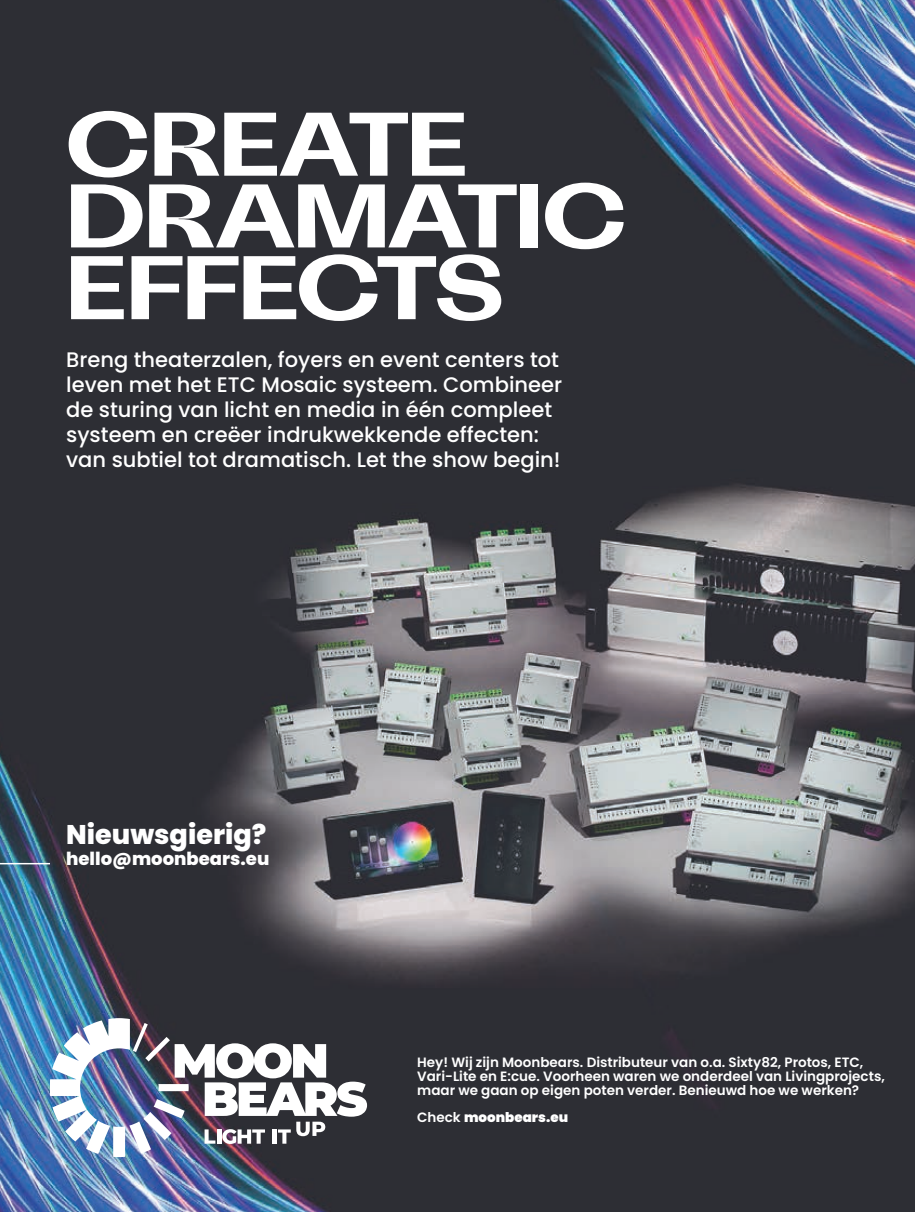
<style>
.page{position:relative;width:915px;height:1212px;background:#fff}
.page>*{position:absolute;margin:0;border:0;box-sizing:border-box;transform-origin:0 0}
.t1{font:700 90px/71.7px "Attila Sans Sharp Trial";letter-spacing:-.025em;color:#fff}
.t2{font:800 27px "Poppins";color:#fff}
.t3{font:500 21px/25.2px "Poppins";color:#fff}
.t4{font:800 18px "Poppins";color:#fff}
.t5{font:600 13.5px/13.6px "Poppins";color:#fff}
.t6{font:900 13.5px "Poppins";color:#fff}
.s1{font-weight:600}
</style>
<div class="page">
<img style="left:0;top:0;width:914px;height:1212px">
<hr style="left:0;top:863px;width:50px;height:1px;background:#fff">
<img style="left:51px;top:1018px;width:316px;height:139px">
<h1 class="t1" style="left:66px;top:116px;width:561px">CREATE<br>DRAMATIC<br>EFFECTS</h1>
<p class="t3" style="left:66px;top:347px;width:497px">Breng theaterzalen, foyers en event centers tot leven met het ETC Mosaic systeem. Combineer de sturing van licht en media in één compleet systeem en creëer indrukwekkende effecten: van subtiel tot dramatisch. Let the show begin!</p>
<p class="t2" style="left:66px;top:819px;width:201px">Nieuwsgierig?</p>
<p class="t4" style="left:66px;top:849px;width:204px">hello@moonbears.eu</p>
<p class="t5" style="left:417px;top:1056px;width:469px">Hey! Wij zijn Moonbears. Distributeur van o.a. Sixty82, Protos, ETC,<br>Vari-Lite en E:cue. Voorheen waren we onderdeel van Livingprojects, maar we gaan op eigen poten verder. Benieuwd hoe we werken?</p>
<p class="t6" style="left:417px;top:1109px;width:152px"><span class="s1">Check</span> moonbears.eu</p>
</div>
